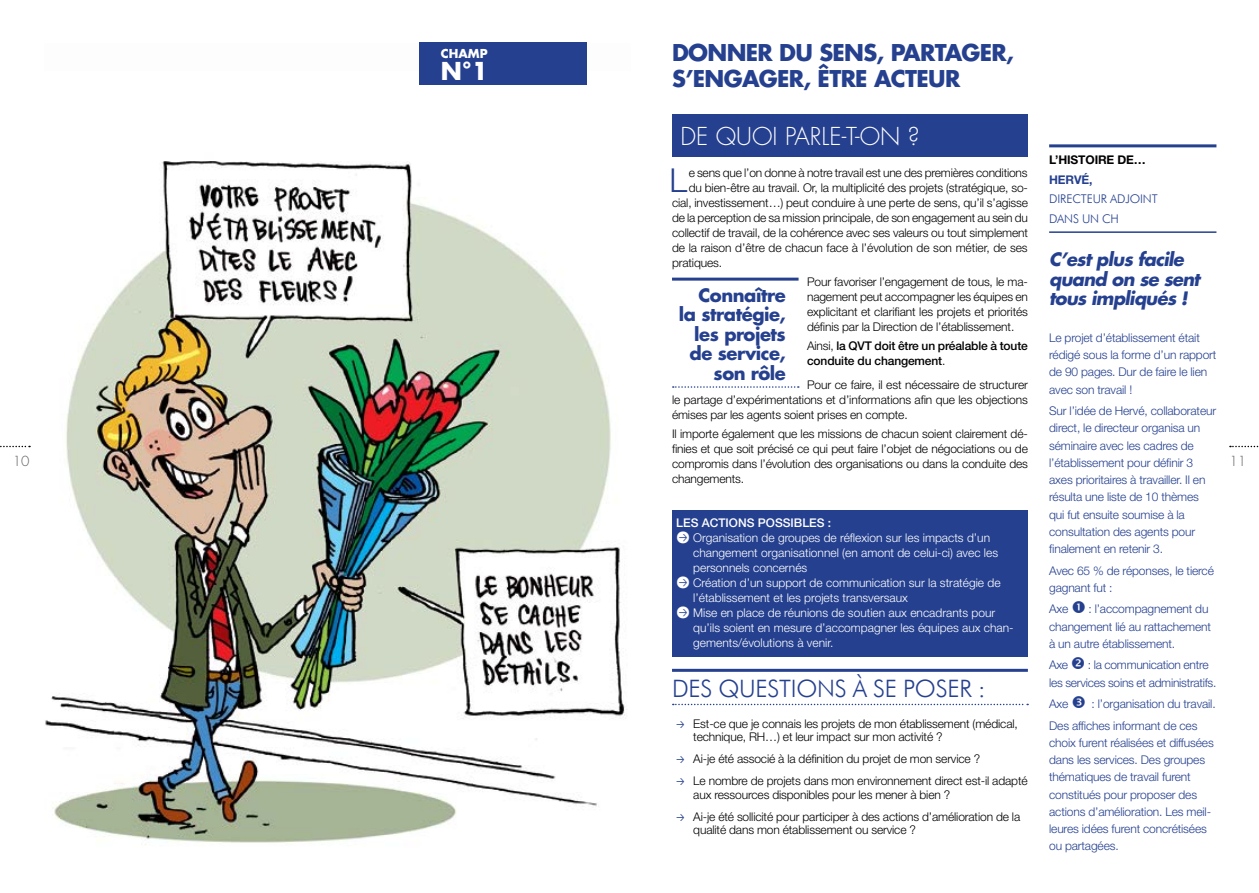
<style>
.page{position:relative;width:1259px;height:893px;background:#fff}
.page>*{position:absolute;margin:0;border:0;box-sizing:border-box;transform-origin:0 0}
.t1{font:300 33px "Helvetica Neue LT Std";color:#25408f}
.t2{font:300 24px "Futura BT";letter-spacing:-.01em;color:#25408f}
.t3{font:300 24px "Futura Std";color:#fff}
.t4{font:700 24px "Futura Std";color:#fff}
.t5{font:700 22.5px/25.5px "Futura Std";letter-spacing:-.03em;color:#25408f}
.t6{font:700 18px/19.5px "Futura Std";letter-spacing:-.025em;color:#25408f;text-align:right}
.t7{font:italic 700 18px/19.5px "Futura Std";letter-spacing:-.04em;color:#25408f}
.t8{font:300 13.5px "Futura Std";color:#58595b}
.t9{font:300 12px/15px "Helvetica Neue LT Std";letter-spacing:-.01em;color:#000;text-align:justify}
.t10{font:300 12px/17.2px "Helvetica Neue LT Std";letter-spacing:-.01em;color:#25408f}
.t11{font:300 12px "Helvetica Neue LT Std";color:#fff}
.t12{font:500 12px/15px "Helvetica Neue LT Std";letter-spacing:-.01em;color:#000}
.t13{font:300 12px/19.5px "Futura BT";letter-spacing:-.01em;color:#25408f}
.t14{font:500 12px "Helvetica Neue LT Std";color:#fff}
.t15{font:700 12px "Helvetica Neue LT Std";letter-spacing:-.01em;color:#000}
.t16{font:700 12px "Helvetica Neue LT Std";letter-spacing:-.01em;color:#25408f}
.t17{font:700 12px "Futura Std";color:#fff}
.s1{font-weight:300}
.s2{font-family:"Ecam";font-weight:400;font-size:15px}
.s3{font-family:"Ecam";font-weight:400;color:#25408f}
</style>
<div class="page">
<hr style="left:672px;top:669px;width:356px;height:3px;background:#25408f">
<svg style="left:673px;top:704px;width:355px;height:1px"></svg>
<hr style="left:1049px;top:144px;width:167px;height:3px;background:#25408f">
<hr style="left:1049px;top:231px;width:167px;height:2px;background:#25408f">
<hr style="left:672px;top:278px;width:126px;height:3px;background:#25408f">
<svg style="left:673px;top:386px;width:126px;height:2px"></svg>
<div style="left:672px;top:510px;width:356px;height:147px;background:#25408f"></div>
<img style="left:45px;top:72px;width:582px;height:773px">
<div style="left:420px;top:43px;width:167px;height:42px;background:#25408f"></div>
<div style="left:672px;top:114px;width:356px;height:43px;background:#25408f"></div>
<svg style="left:0;top:446px;width:30px;height:1px"></svg>
<svg style="left:1230px;top:446px;width:29px;height:1px"></svg>
<p class="t17" style="left:441px;top:45px;width:48px">CHAMP</p>
<h2 class="t4" style="left:441px;top:55px;width:49px">N°1</h2>
<h3 class="t5" style="left:672px;top:40px;width:343px">DONNER DU SENS, PARTAGER,<br>S’ENGAGER, ÊTRE ACTEUR</h3>
<h2 class="t3" style="left:680px;top:122px;width:241px">DE QUOI PARLE-T-ON ?</h2>
<p class="t15" style="left:1049px;top:153px;width:98px">L’HISTOIRE DE…</p>
<p class="t16" style="left:1049px;top:172px;width:45px">HERVÉ,</p>
<p class="t13" style="left:1049px;top:189px;width:110px">DIRECTEUR ADJOINT<br>DANS UN CH</p>
<h3 class="t7" style="left:1049px;top:250px;width:152px">C’est plus facile quand on se sent tous impliqués !</h3>
<p class="t10" style="left:1049px;top:329px;width:169px">Le projet d’établissement était rédigé sous la forme d’un rapport de 90 pages. Dur de faire le lien avec son travail !</p>
<p class="t10" style="left:1049px;top:402px;width:169px">Sur l’idée de Hervé, collaborateur direct, le directeur organisa un séminaire avec les cadres de l’établissement pour définir 3 axes prioritaires à travailler. Il en résulta une liste de 10 thèmes qui fut ensuite soumise à la consultation des agents pour finalement en retenir 3.</p>
<p class="t10" style="left:1049px;top:561px;width:166px">Avec 65 % de réponses, le tiercé gagnant fut :</p>
<p class="t10" style="left:1049px;top:600px;width:21px">Axe</p>
<h1 class="t1" style="left:669px;top:160px;width:19px">L</h1>
<p class="t9" style="left:688px;top:165px;width:340px">e sens que l’on donne à notre travail est une des premières conditions</p>
<p class="t9" style="left:688px;top:180px;width:341px">du bien-être au travail. Or, la multiplicité des projets (stratégique, so-</p>
<p class="t9" style="left:672px;top:195px;width:357px">cial, investissement…) peut conduire à une perte de sens, qu’il s’agisse</p>
<p class="t9" style="left:672px;top:210px;width:357px">de la perception de sa mission principale, de son engagement au sein du</p>
<p class="t9" style="left:672px;top:225px;width:357px">collectif de travail, de la cohérence avec ses valeurs ou tout simplement</p>
<p class="t9" style="left:672px;top:240px;width:357px">de la raison d’être de chacun face à l’évolution de son métier, de ses</p>
<p class="t9" style="left:672px;top:255px;width:52px">pratiques.</p>
<p class="t9" style="left:807px;top:274px;width:222px">Pour favoriser l’engagement de tous, le ma&shy;nagement peut accompagner les équipes en explicitant et clarifiant les projets et priorités définis par la Direction de l’établissement.</p>
<p class="t12" style="left:807px;top:338px;width:222px"><span class="s1">Ainsi,</span> la QVT doit être un préalable à toute conduite du changement<span class="s1">.</span></p>
<p class="t9" style="left:672px;top:377px;width:357px;text-indent:135px">Pour ce faire, il est nécessaire de structurer le partage d’expérimentations et d’informations afin que les objections émises par les agents soient prises en compte.</p>
<p class="t9" style="left:672px;top:426px;width:357px">Il importe également que les missions de chacun soient clairement dé&shy;finies et que soit précisé ce qui peut faire l’objet de négociations ou de compromis dans l’évolution des organisations ou dans la conduite des changements.</p>
<h3 class="t6" style="left:679px;top:285px;width:108px">Connaître la stratégie, les projets de service, son rôle</h3>
<p class="t8" style="left:13px;top:453px;width:18px">10</p>
<p class="t8" style="left:1229px;top:453px;width:18px">11</p>
<p class="t14" style="left:676px;top:516px;width:156px">LES ACTIONS POSSIBLES :</p>
<p class="t11" style="left:676px;top:531px;width:315px"><span class="s2">&gt;</span> Organisation de groupes de réflexion sur les impacts d’un</p>
<p class="t11" style="left:693px;top:546px;width:306px">changement organisationnel (en amont de celui-ci) avec les</p>
<p class="t11" style="left:693px;top:561px;width:116px">personnels concernés</p>
<p class="t11" style="left:676px;top:576px;width:326px"><span class="s2">&gt;</span> Création d’un support de communication sur la stratégie de</p>
<p class="t11" style="left:693px;top:591px;width:216px">l’établissement et les projets transversaux</p>
<p class="t11" style="left:676px;top:606px;width:320px"><span class="s2">&gt;</span> Mise en place de réunions de soutien aux encadrants pour</p>
<p class="t11" style="left:693px;top:621px;width:322px">qu’ils soient en mesure d’accompagner les équipes aux chan-</p>
<p class="t11" style="left:693px;top:636px;width:142px">gements/évolutions à venir.</p>
<p class="t10" style="left:1049px;top:600px;width:163px;text-indent:39px">: l’accompagnement du changement lié au rattachement à un autre établissement.</p>
<p class="t10" style="left:1049px;top:656px;width:21px">Axe</p>
<p class="t10" style="left:1049px;top:656px;width:169px;text-indent:39px">: la communication entre les services soins et administratifs.</p>
<p class="t10" style="left:1049px;top:695px;width:21px">Axe</p>
<h2 class="t2" style="left:672px;top:674px;width:315px">DES QUESTIONS À SE POSER :</h2>
<p class="t9" style="left:693px;top:717px;width:326px;line-height:13.5px;text-indent:-17px"><span class="s3">&gt;</span> Est-ce que je connais les projets de mon établissement (médical, technique, RH…) et leur impact sur mon activité ?</p>
<p class="t9" style="left:676px;top:748px;width:353px;line-height:22px"><span class="s3">&gt;</span> Ai-je été associé à la définition du projet de mon service ?<br><span class="s3">&gt;</span> Le nombre de projets dans mon environnement direct est-il adapté</p>
<p class="t9" style="left:676px;top:783px;width:345px;line-height:22px;text-indent:17px">aux ressources disponibles pour les mener à bien ?<br><span class="s3">&gt;</span> Ai-je été sollicité pour participer à des actions d’amélioration de la</p>
<p class="t9" style="left:693px;top:822px;width:224px">qualité dans mon établissement ou service ?</p>
<p class="t10" style="left:1049px;top:693px;width:168px;line-height:21.5px;text-indent:42px">: l’organisation du travail.<br>Des affiches informant de ces</p>
<p class="t10" style="left:1049px;top:734px;width:166px">choix furent réalisées et diffusées dans les services. Des groupes thématiques de travail furent constitués pour proposer des actions d’amélioration. Les meil&shy;leures idées furent concrétisées ou partagées.</p>
</div>
